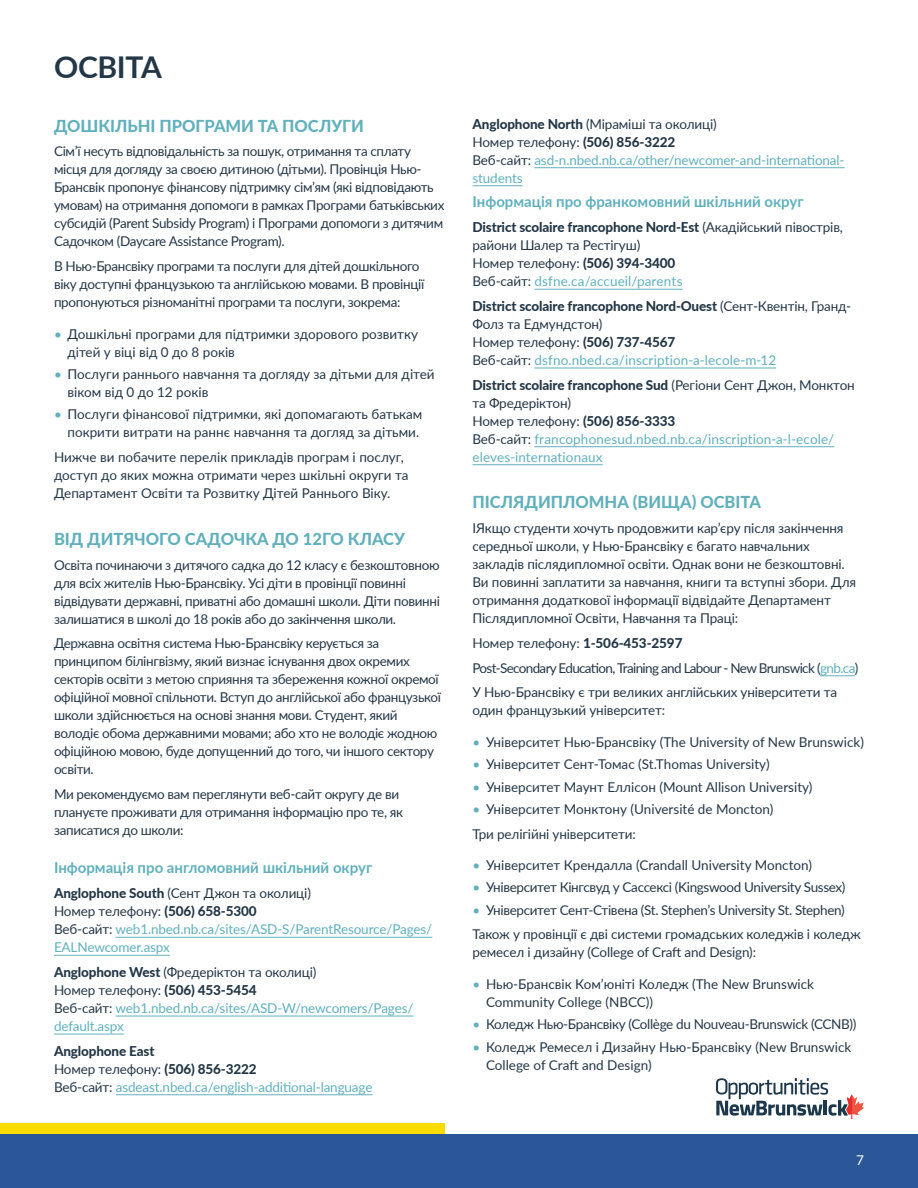
<style>
.page{position:relative;width:918px;height:1188px;background:#fff}
.page>*{position:absolute;margin:0;border:0;box-sizing:border-box;transform-origin:0 0}
.t1{font:700 30px "Lato";letter-spacing:-.015em;color:#243746}
.t2{font:800 16.5px "Lato";color:#61b0bc}
.Body_Copy{font:700 15px "Lato";color:#61b0bc}
.Body_Copy-2{font:13.5px/18px "Lato";letter-spacing:-.025em;color:#243746}
.Body_Copy-3{font:13.5px/18px "Lato";color:#243746}
.Body_Copy-4{font:13.5px/18px "Lato";letter-spacing:-.01em;color:#61b0bc}
.Body_Copy-5{font:13.5px "Lato";letter-spacing:-.05em;color:#243746}
.t3{font:13.5px "Lato";color:#fff}
.s1{color:#61b0bc}
.s2{font-weight:800;color:#243746}
.s3{color:#243746}
.s4{font-weight:800}
</style>
<div class="page">
<div style="left:0;top:1134px;width:918px;height:54px;background:#2b5698"></div>
<div style="left:0;top:1123px;width:446px;height:11px;background:#fbdc00"></div>
<hr style="left:116px;top:937px;width:316px;height:1px;background:#61b0bc">
<hr style="left:54px;top:955px;width:116px;height:1px;background:#61b0bc">
<hr style="left:116px;top:1016px;width:298px;height:1px;background:#61b0bc">
<hr style="left:54px;top:1034px;width:70px;height:1px;background:#61b0bc">
<hr style="left:116px;top:1094px;width:257px;height:1px;background:#61b0bc">
<hr style="left:534px;top:167px;width:311px;height:1px;background:#61b0bc">
<hr style="left:472px;top:185px;width:51px;height:1px;background:#61b0bc">
<hr style="left:534px;top:289px;width:149px;height:1px;background:#61b0bc">
<hr style="left:534px;top:368px;width:242px;height:1px;background:#61b0bc">
<hr style="left:534px;top:446px;width:300px;height:1px;background:#61b0bc">
<hr style="left:472px;top:464px;width:131px;height:1px;background:#61b0bc">
<hr style="left:820px;top:675px;width:35px;height:1px;background:#61b0bc">
<svg style="left:716px;top:1078px;width:148px;height:41px"></svg>
<p class="t1" style="left:54px;top:45px;width:109px">ОСВІТА</p>
<h2 class="t2" style="left:54px;top:113px;width:311px">ДОШКІЛЬНІ ПРОГРАМИ ТА ПОСЛУГИ</h2>
<p class="Body_Copy-2" style="left:54px;top:142px;width:392px">Сім’ї несуть відповідальність за пошук, отримання та сплату місця для догляду за своєю дитиною (дітьми). Провінція Нью-Брансвік пропонує фінансову підтримку сім’ям (які відповідають умовам) на отримання допомоги в рамках Програми батьківських субсидій (Parent Subsidy Program) і Програми допомоги з дитячим Садочком (Daycare Assistance Program).</p>
<p class="Body_Copy-2" style="left:54px;top:257px;width:372px">В Нью-Брансвіку програми та послуги для дітей дошкільного віку доступні французькою та англійською мовами. В провінції пропонуються різноманітні програми та послуги, зокрема:</p>
<p class="Body_Copy-3" style="left:68px;top:324px;width:352px;text-indent:-14px"><span class="s1">•</span> Дошкільні програми для підтримки здорового розвитку дітей у віці від 0 до 8 років</p>
<p class="Body_Copy-3" style="left:68px;top:365px;width:369px;text-indent:-14px"><span class="s1">•</span> Послуги раннього навчання та догляду за дітьми для дітей віком від 0 до 12 років</p>
<p class="Body_Copy-3" style="left:54px;top:405px;width:370px;text-align:right"><span class="s1">•</span> Послуги фінансової підтримки, які допомагають батькам покрити витрати на раннє навчання та догляд за дітьми.</p>
<p class="Body_Copy-3" style="left:54px;top:448px;width:356px">Нижче ви побачите перелік прикладів програм і послуг, доступ до яких можна отримати через шкільні округи та<br>Департамент Освіти та Розвитку Дітей Раннього Віку.</p>
<h2 class="t2" style="left:54px;top:527px;width:352px">ВІД ДИТЯЧОГО САДОЧКА ДО 12ГО КЛАСУ</h2>
<p class="Body_Copy-2" style="left:54px;top:555px;width:387px">Освіта починаючи з дитячого садка до 12 класу є безкоштовною для всіх жителів Нью-Брансвіку. Усі діти в провінції повинні відвідувати державні, приватні або домашні школи. Діти повинні залишатися в школі до 18 років або до закінчення школи.</p>
<p class="Body_Copy-2" style="left:54px;top:634px;width:389px">Державна освітня система Нью-Брансвіку керується за принципом білінгвізму, який визнає існування двох окремих секторів освіти з метою сприяння та збереження кожної окремої офіційної мовної спільноти. Вступ до англійської або французької школи здійснюється на основі знання мови. Студент, який володіє обома державними мовами; або хто не володіє жодною офіційною мовою, буде допущенний до того, чи іншого сектору освіти.</p>
<p class="Body_Copy-2" style="left:54px;top:785px;width:351px">Ми рекомендуємо вам переглянути веб-сайт округу де ви плануєте проживати для отримання інформацію про те, як записатися до школи:</p>
<h3 class="Body_Copy" style="left:54px;top:857px;width:320px">Інформація про англомовний шкільний округ</h3>
<p class="Body_Copy-4" style="left:54px;top:884px;width:380px"><span class="s2">Anglophone South</span> <span class="s3">(Сент Джон та околиці)<br>Номер телефону:</span> <span class="s2">(506) 658-5300<br></span><span class="s3">Веб-сайт:</span> web1.nbed.nb.ca/sites/ASD-S/ParentResource/Pages/ EALNewcomer.aspx</p>
<p class="Body_Copy-4" style="left:54px;top:962px;width:361px"><span class="s2">Anglophone West</span> <span class="s3">(Фредеріктон та околиці)<br>Номер телефону:</span> <span class="s2">(506) 453-5454<br></span><span class="s3">Веб-сайт:</span> web1.nbed.nb.ca/sites/ASD-W/newcomers/Pages/ default.aspx</p>
<p class="Body_Copy-4" style="left:54px;top:1041px;width:320px"><span class="s2">Anglophone East<br></span><span class="s3">Номер телефону:</span> <span class="s2">(506) 856-3222<br></span><span class="s3">Веб-сайт:</span> asdeast.nbed.ca/english-additional-language</p>
<p class="Body_Copy-4" style="left:472px;top:114px;width:374px"><span class="s2">Anglophone North</span> <span class="s3">(Міраміші та околиці)<br>Номер телефону:</span> <span class="s2">(506) 856-3222<br></span><span class="s3">Веб-сайт:</span> asd-n.nbed.nb.ca/other/newcomer-and-international&shy;students</p>
<p class="Body_Copy" style="left:472px;top:191px;width:333px">Інформація про франкомовний шкільний округ</p>
<p class="Body_Copy-2" style="left:472px;top:218px;width:372px"><span class="s4">District scolaire francophone Nord-Est</span> (Акадійський півострів, райони Шалер та Рестігуш)<br>Номер телефону: <span class="s4">(506) 394-3400<br></span>Веб-сайт: <span class="s1">dsfne.ca/accueil/parents</span></p>
<p class="Body_Copy-2" style="left:472px;top:296px;width:380px"><span class="s4">District scolaire francophone Nord-Ouest</span> (Сент-Квентін, Гранд-Фолз та Едмундстон)<br>Номер телефону: <span class="s4">(506) 737-4567<br></span>Веб-сайт: <span class="s1">dsfno.nbed.ca/inscription-a-lecole-m-12</span></p>
<p class="Body_Copy-4" style="left:472px;top:375px;width:384px"><span class="s2">District scolaire francophone Sud</span> <span class="s3">(Регіони Сент Джон, Монктон та Фредеріктон)<br>Номер телефону:</span> <span class="s2">(506) 856-3333<br></span><span class="s3">Веб-сайт:</span> francophonesud.nbed.nb.ca/inscription-a-l-ecole/ eleves-internationaux</p>
<h2 class="t2" style="left:472px;top:490px;width:290px">ПІСЛЯДИПЛОМНА (ВИЩА) ОСВІТА</h2>
<p class="Body_Copy-2" style="left:472px;top:519px;width:385px">IЯкщо студенти хочуть продовжити кар’єру після закінчення середньої школи, у Нью-Брансвіку є багато навчальних закладів післядипломної освіти. Однак вони не безкоштовні.<br>Ви повинні заплатити за навчання, книги та вступні збори. Для отримання додаткової інформації відвідайте Департамент Післядипломної Освіти, Навчання та Праці:</p>
<p class="Body_Copy-2" style="left:472px;top:633px;width:212px">Номер телефону: <span class="s4">1-506-453-2597</span></p>
<p class="Body_Copy-5" style="left:472px;top:658px;width:387px">Post-Secondary Education, Training and Labour - New Brunswick (<span class="s1">gnb.ca</span>)</p>
<p class="Body_Copy-2" style="left:472px;top:683px;width:366px">У Нью-Брансвіку є три великих англійських університети та один французький університет:</p>
<p class="Body_Copy-3" style="left:472px;top:732px;width:393px"><span class="s1">•</span> Університет Нью-Брансвіку (The University of New Brunswick)</p>
<p class="Body_Copy-3" style="left:472px;top:755px;width:299px"><span class="s1">•</span> Університет Сент-Томас (St.Thomas University)</p>
<p class="Body_Copy-3" style="left:472px;top:777px;width:342px"><span class="s1">•</span> Університет Маунт Еллісон (Mount Allison University)</p>
<p class="Body_Copy-3" style="left:472px;top:799px;width:302px"><span class="s1">•</span> Університет Монктону (Université de Moncton)</p>
<p class="Body_Copy-2" style="left:472px;top:824px;width:165px">Три релігійні університети:</p>
<p class="Body_Copy-3" style="left:472px;top:856px;width:341px"><span class="s1">•</span> Університет Крендалла (Crandall University Moncton)</p>
<p class="Body_Copy-2" style="left:472px;top:878px;width:375px"><span class="s1">•</span> Університет Кінгсвуд у Сассексі (Kingswood University Sussex)</p>
<p class="Body_Copy-2" style="left:472px;top:900px;width:374px"><span class="s1">•</span> Університет Сент-Стівена (St. Stephen’s University St. Stephen)</p>
<p class="Body_Copy-2" style="left:472px;top:925px;width:390px">Також у провінції є дві системи громадських коледжів і коледж ремесел і дизайну (College of Craft and Design):</p>
<p class="Body_Copy-3" style="left:486px;top:975px;width:330px;text-indent:-14px"><span class="s1">•</span> Нью-Брансвік Ком’юніті Коледж (The New Brunswick<br>Community College (NBCC))</p>
<p class="Body_Copy-2" style="left:472px;top:1015px;width:385px"><span class="s1">•</span> Коледж Нью-Брансвіку (Collège du Nouveau-Brunswick (CCNB))</p>
<p class="Body_Copy-3" style="left:486px;top:1037px;width:367px;text-indent:-14px"><span class="s1">•</span> Коледж Ремесел і Дизайну Нью-Брансвіку (New Brunswick<br>College of Craft and Design)</p>
<p class="t3" style="left:856px;top:1151px;width:9px">7</p>
</div>
